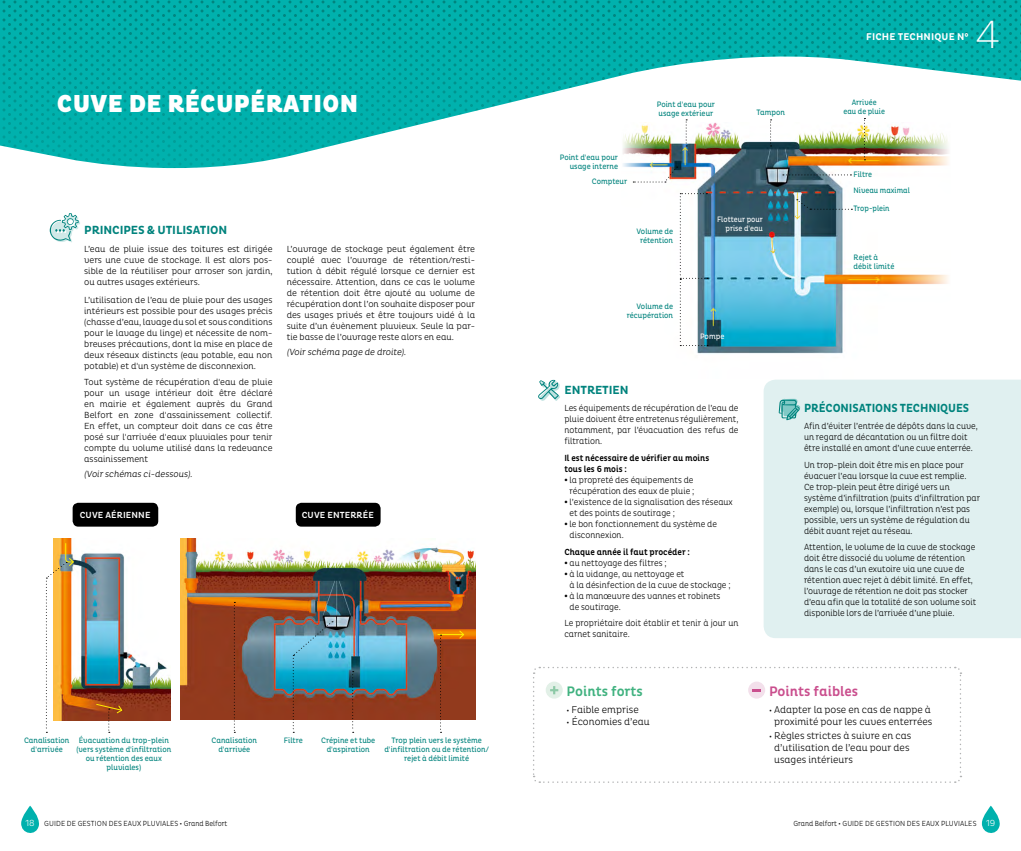
<style>
.page{position:relative;width:1021px;height:851px;background:#fff}
.page>*{position:absolute;margin:0;border:0;box-sizing:border-box;transform-origin:0 0}
.t1{font:200 40px "Pluto Cond";color:#fff}
.t2{font:900 25px "Pluto Cond";letter-spacing:.015em;color:#fff}
.t3{font:500 14px "Pluto Cond";color:#ca4f8e}
.t4{font:500 14px "Pluto Cond";color:#41b280}
.t5{font:700 12px "Pluto Cond";letter-spacing:-.005em;color:#00837d}
.t6{font:700 12px "Pluto Cond";letter-spacing:-.005em;color:#00837d;scale:.95 1}
.t7{font:300 10px/12px "Pluto Cond";color:#000;text-align:center}
.t8{font:700 10px "Pluto Cond";letter-spacing:.015em;color:#fff}
.t9{font:300 9px/11px "Pluto Cond";color:#000;scale:.95 1}
.t10{font:300 9px/11px "Pluto Cond";color:#000;text-align:justify}
.t11{font:500 9px/11px "Pluto Cond";color:#000;scale:.95 1}
.t12{font:500 9px "Pluto Cond";letter-spacing:.015em;color:#fff}
.t13{font:8px/9px "Pluto Cond";color:#00837d;text-align:center;scale:.95 1}
.t14{font:8px/17.4px "Pluto Cond";color:#00837d;scale:.92 1}
.t15{font:8px/9px "Pluto Cond";color:#fff;text-align:right;scale:.92 1}
.t16{font:8px "Pluto Cond";color:#fff;scale:.95 1}
.t17{font:300 7.5px "Pluto Cond";letter-spacing:.015em;color:#000;scale:.93 1}
.s1{font-family:"Pluto";font-weight:700}
.s2{font-size:9px;color:#fff}
</style>
<div class="page">
<svg style="left:21px;top:805px;width:18px;height:28px"></svg>
<svg style="left:981px;top:805px;width:19px;height:28px"></svg>
<img style="left:632px;top:181px;width:316px;height:173px">
<svg style="left:0;top:0;width:1020px;height:181px;fill:#00b1ad"></svg>
<img style="left:180px;top:539px;width:295px;height:180px">
<img style="left:54px;top:538px;width:116px;height:182px">
<svg style="left:234px;top:602px;width:1px;height:130px"></svg>
<svg style="left:352px;top:671px;width:2px;height:61px"></svg>
<svg style="left:293px;top:621px;width:40px;height:111px;background:#6d95a0"></svg>
<svg style="left:50px;top:213px;width:30px;height:29px"></svg>
<svg style="left:538px;top:380px;width:22px;height:21px"></svg>
<div style="left:763px;top:379px;width:257px;height:259px;background:#e0f0f0"></div>
<svg style="left:778px;top:399px;width:22px;height:21px"></svg>
<svg style="left:533px;top:666px;width:429px;height:117px"></svg>
<svg style="left:679px;top:193px;width:29px;height:153px"></svg>
<svg style="left:782px;top:174px;width:69px;height:1px"></svg>
<svg style="left:864px;top:118px;width:1px;height:42px"></svg>
<svg style="left:770px;top:119px;width:1px;height:27px"></svg>
<svg style="left:685px;top:119px;width:2px;height:27px"></svg>
<svg style="left:633px;top:167px;width:44px;height:15px"></svg>
<svg style="left:796px;top:199px;width:56px;height:11px"></svg>
<div style="left:73px;top:502px;width:85px;height:24px;background:#000;border-radius:6px"></div>
<div style="left:296px;top:502px;width:84px;height:24px;background:#000;border-radius:6px"></div>
<svg style="left:46px;top:542px;width:29px;height:190px"></svg>
<svg style="left:95px;top:703px;width:28px;height:29px"></svg>
<svg style="left:437px;top:629px;width:28px;height:103px;background:#a65834"></svg>
<h2 class="t2" style="left:57px;top:89px;width:303px">CUVE DE RÉCUPÉRATION</h2>
<h3 class="t5" style="left:84px;top:223px;width:144px">PRINCIPES &amp; UTILISATION</h3>
<p class="t10" style="left:84px;top:243px;width:190px">L’eau de pluie issue des toitures est dirigée vers une cuve de stockage. Il est alors pos&shy;sible de la réutiliser pour arroser son jardin, ou autres usages extérieurs.</p>
<p class="t10" style="left:84px;top:295px;width:190px">L’utilisation de l’eau de pluie pour des usages intérieurs est possible pour des usages précis (chasse d’eau, lavage du sol et sous conditions pour le lavage du linge) et nécessite de nom&shy;breuses précautions, dont la mise en place de deux réseaux distincts (eau potable, eau non potable) et d'un système de disconnexion.</p>
<p class="t10" style="left:84px;top:376px;width:190px">Tout système de récupération d'eau de pluie pour un usage intérieur doit être déclaré en mairie et également auprès du Grand Belfort en zone d'assainissement collectif.<br>En effet, un compteur doit dans ce cas être posé sur l'arrivée d'eaux pluviales pour tenir compte du volume utilisé dans la redevance assainissement</p>
<p class="t10" style="left:84px;top:468px;width:111px">(Voir schémas ci-dessous).</p>
<p class="t10" style="left:287px;top:243px;width:190px">L’ouvrage de stockage peut également être couplé avec l’ouvrage de rétention/resti&shy;tution à débit régulé lorsque ce dernier est nécessaire. Attention, dans ce cas le volume de rétention doit être ajouté au volume de récupération dont l’on souhaite disposer pour des usages privés et être toujours vidé à la suite d’un évènement pluvieux. Seule la par&shy;tie basse de l’ouvrage reste alors en eau.</p>
<p class="t10" style="left:287px;top:347px;width:122px">(Voir schéma page de droite).</p>
<p class="t12" style="left:80px;top:510px;width:72px">CUVE AÉRIENNE</p>
<p class="t12" style="left:302px;top:510px;width:74px">CUVE ENTERRÉE</p>
<p class="t13" style="left:24px;top:736px;width:49px">Canalisation d'arrivée</p>
<p class="t13" style="left:76px;top:736px;width:101px">Évacuation du trop-plein (vers système d'infiltration ou rétention des eaux pluviales)</p>
<p class="t13" style="left:321px;top:736px;width:58px">Crépine et tube d'aspiration</p>
<p class="t13" style="left:212px;top:736px;width:49px">Canalisation</p>
<p class="t13" style="left:284px;top:736px;width:21px">Filtre</p>
<p class="t13" style="left:218px;top:745px;width:35px">d'arrivée</p>
<p class="t13" style="left:384px;top:736px;width:112px">Trop plein vers le système d'infiltration ou de rétention/ rejet à débit limité</p>
<p class="t8" style="left:866px;top:31px;width:104px">FICHE TECHNIQUE N°</p>
<h1 class="t1" style="left:975px;top:12px;width:26px">4</h1>
<p class="t13" style="left:656px;top:100px;width:63px;text-align:left">Point d'eau pour usage extérieur</p>
<p class="t14" style="left:851px;top:93px;width:29px">Arrivée</p>
<p class="t13" style="left:756px;top:108px;width:32px">Tampon</p>
<p class="t14" style="left:843px;top:102px;width:47px">eau de pluie</p>
<p class="t13" style="left:559px;top:153px;width:63px;text-align:right">Point d'eau pour usage interne</p>
<p class="t13" style="left:592px;top:177px;width:39px">Compteur</p>
<p class="t13" style="left:636px;top:226px;width:40px">Volume de rétention</p>
<p class="t15" style="left:717px;top:215px;width:51px">Flotteur pour prise d'eau</p>
<p class="t14" style="left:853px;top:166px;width:21px">Filtre</p>
<p class="t14" style="left:853px;top:182px;width:63px">Niveau maximal<br>Trop-plein</p>
<p class="t13" style="left:853px;top:253px;width:44px;text-align:left">Rejet à débit limité</p>
<p class="t13" style="left:627px;top:302px;width:50px;text-align:right">Volume de récupération</p>
<p class="t16" style="left:700px;top:332px;width:27px">Pompe</p>
<h3 class="t5" style="left:564px;top:383px;width:66px">ENTRETIEN</h3>
<p class="t9" style="left:564px;top:402px;width:185px;text-align:justify">Les équipements de récupération de l’eau de pluie doivent être entretenus régulièrement, notamment, par l’évacuation des refus de filtration.</p>
<p class="t11" style="left:564px;top:452px;width:154px">Il est nécessaire de vérifier au moins tous les 6 mois :</p>
<p class="t9" style="left:564px;top:474px;width:138px;text-align:center"><span class="s1">•</span> la propreté des équipements de récupération des eaux de pluie ;</p>
<p class="t9" style="left:569px;top:496px;width:173px;text-indent:-5px"><span class="s1">•</span> l’existence de la signalisation des réseaux et des points de soutirage ;</p>
<p class="t9" style="left:569px;top:518px;width:157px;text-indent:-5px"><span class="s1">•</span> le bon fonctionnement du système de disconnexion.</p>
<p class="t11" style="left:564px;top:546px;width:134px">Chaque année il faut procéder :</p>
<p class="t9" style="left:564px;top:557px;width:109px"><span class="s1">•</span> au nettoyage des filtres ;</p>
<p class="t9" style="left:569px;top:568px;width:171px;text-indent:-5px"><span class="s1">•</span> à la vidange, au nettoyage et<br>à la désinfection de la cuve de stockage ;</p>
<p class="t9" style="left:569px;top:590px;width:160px;text-indent:-5px"><span class="s1">•</span> à la manœuvre des vannes et robinets de soutirage.</p>
<p class="t9" style="left:564px;top:617px;width:185px">Le propriétaire doit établir et tenir à jour un carnet sanitaire.</p>
<h3 class="t4" style="left:566px;top:683px;width:78px">Points forts</h3>
<p class="t7" style="left:566px;top:704px;width:74px">• Faible emprise</p>
<p class="t7" style="left:566px;top:716px;width:85px">• Économies d’eau</p>
<h3 class="t6" style="left:804px;top:401px;width:175px">PRÉCONISATIONS TECHNIQUES</h3>
<p class="t9" style="left:804px;top:420px;width:184px">Afin d’éviter l’entrée de dépôts dans la cuve, un regard de décantation ou un filtre doit être installé en amont d’une cuve enterrée.</p>
<p class="t9" style="left:804px;top:459px;width:187px">Un trop-plein doit être mis en place pour évacuer l’eau lorsque la cuve est remplie.<br>Ce trop-plein peut être dirigé vers un système d’infiltration (puits d’infiltration par exemple) ou, lorsque l’infiltration n’est pas possible, vers un système de régulation du débit avant rejet au réseau.</p>
<p class="t9" style="left:804px;top:542px;width:183px">Attention, le volume de la cuve de stockage doit être dissocié du volume de rétention dans le cas d’un exutoire via une cuve de rétention avec rejet à débit limité. En effet, l’ouvrage de rétention ne doit pas stocker d’eau afin que la totalité de son volume soit disponible lors de l’arrivée d’une pluie.</p>
<h3 class="t3" style="left:769px;top:683px;width:91px">Points faibles</h3>
<p class="t7" style="left:769px;top:704px;width:165px">• Adapter la pose en cas de nappe à proximité pour les cuves enterrées</p>
<p class="t7" style="left:774px;top:729px;width:139px;text-align:left;text-indent:-5px">• Règles strictes à suivre en cas d’utilisation de l’eau pour des usages intérieurs</p>
<p class="t17" style="left:25px;top:819px;width:219px"><span class="s2">18</span> GUIDE DE GESTION DES EAUX PLUVIALES <span class="s1">∙</span> Grand Belfort</p>
<p class="t17" style="left:793px;top:819px;width:219px">Grand Belfort <span class="s1">∙</span> GUIDE DE GESTION DES EAUX PLUVIALES <span class="s2">19</span></p>
</div>
